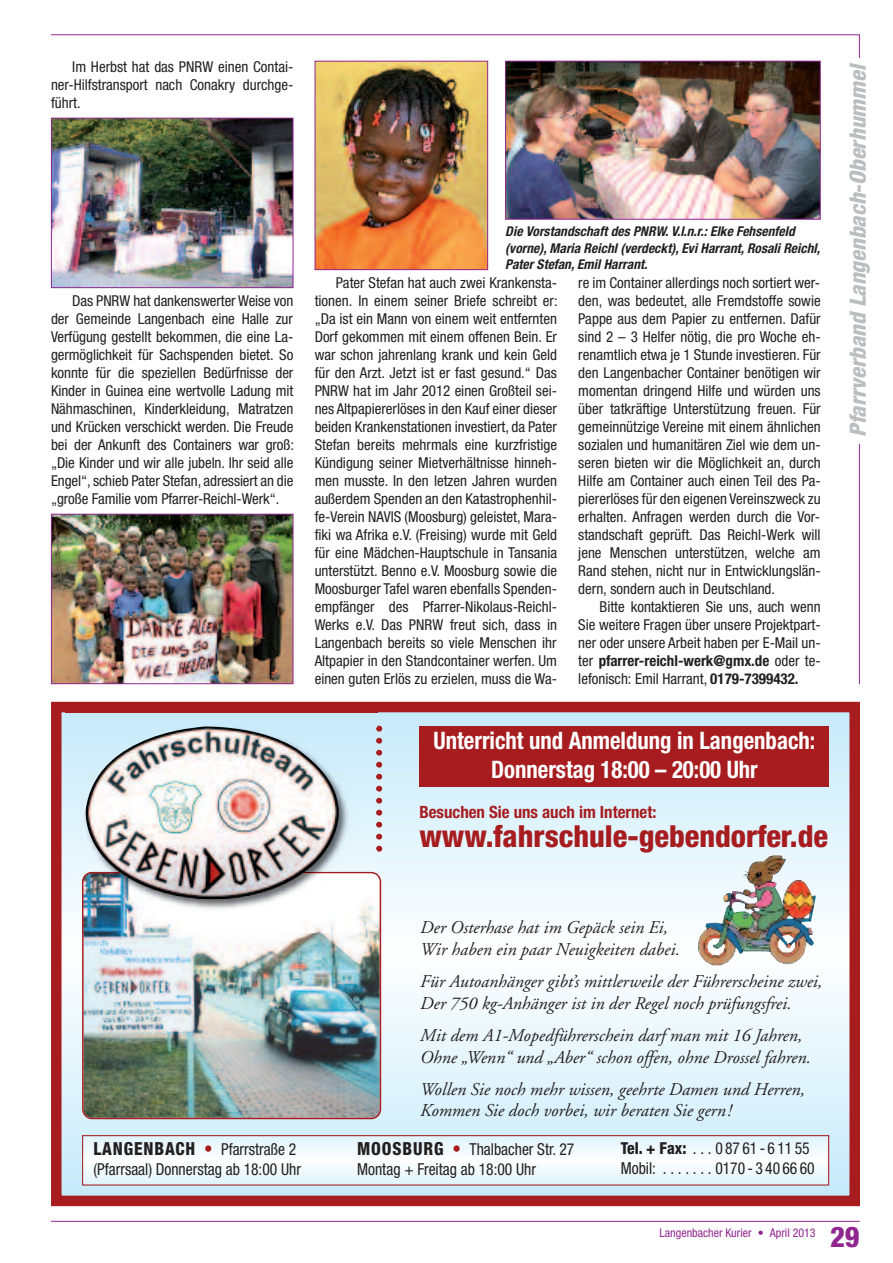
<style>
.page{position:relative;width:893px;height:1263px;background:#fff}
.page>*{position:absolute;margin:0;border:0;box-sizing:border-box;transform-origin:0 0}
.t1{font:800 condensed 30.45px "Helvetica Neue";color:#a61c1f}
.t2{font:800 condensed 28.5px "Helvetica Neue";color:#90268f}
.t3{font:700 condensed 24.15px/28.5px "Helvetica Neue";color:#fff;text-align:center;scale:.95 1}
.t4{font:italic 800 condensed 22.5px "Helvetica Neue";letter-spacing:.005em;color:#bcbdc0}
.t5{font:italic 18px/21.6px "Adobe Garamond";color:#231f20}
.t6{font:700 condensed 16.95px "Helvetica Neue";color:#a61c1f}
.t7{font:condensed 16.5px/19.5px "Helvetica Neue";color:#231f20;scale:.95 1}
.t8{font:condensed 15px/18px "Helvetica Neue";color:#231f20;text-align:justify}
.t9{font:italic 700 condensed 13.5px/16.5px "Helvetica Neue";letter-spacing:.005em;color:#231f20}
.t10{font:condensed 12px "Helvetica Neue";color:#90268f}
.s1{font-weight:700}
.s2{font-weight:800;font-size:18px}
.s3{font-size:18px;color:#a61c1f}
.s4{font-weight:800}
</style>
<div class="page">
<hr style="left:51px;top:34px;width:808px;height:1px;background:#90268f">
<hr style="left:859px;top:34px;width:1px;height:650px;background:#90268f">
<div style="left:850px;top:58px;width:26px;height:386px;background:#fff"></div>
<hr style="left:51px;top:1221px;width:809px;height:1px;background:#90268f">
<svg style="left:62px;top:713px;width:787px;height:482px"></svg>
<div style="left:51px;top:702px;width:809px;height:504px;border:10px solid #a61c1f"></div>
<svg style="left:84px;top:1137px;width:743px;height:46px"></svg>
<div style="left:82px;top:1135px;width:747px;height:50px;border:1px solid #a61c1f"></div>
<svg style="left:378px;top:726px;width:4px;height:126px"></svg>
<img style="left:82px;top:872px;width:299px;height:247px">
<div style="left:420px;top:726px;width:409px;height:61px;background:#a61c1f"></div>
<img style="left:66px;top:703px;width:312px;height:230px">
<img style="left:376px;top:726px;width:2px;height:125px">
<img style="left:82px;top:872px;width:296px;height:61px">
<img style="left:340px;top:873px;width:38px;height:9px">
<img style="left:84px;top:726px;width:256px;height:175px">
<img style="left:53px;top:120px;width:238px;height:166px">
<div style="left:51px;top:118px;width:242px;height:170px;border:1px solid #90268f"></div>
<img style="left:317px;top:63px;width:169px;height:205px">
<div style="left:315px;top:61px;width:173px;height:209px;border:1px solid #90268f"></div>
<img style="left:53px;top:516px;width:238px;height:166px">
<div style="left:51px;top:514px;width:242px;height:170px;border:1px solid #90268f"></div>
<img style="left:507px;top:63px;width:312px;height:155px">
<div style="left:505px;top:61px;width:316px;height:159px;border:1px solid #90268f"></div>
<img style="left:697px;top:871px;width:119px;height:96px">
<p class="t8" style="left:51px;top:59px;width:244px;text-indent:21px">Im Herbst hat das PNRW einen Contai&shy;ner-Hilfstransport nach Conakry durchge&shy;führt.</p>
<p class="t8" style="left:51px;top:293px;width:244px;text-indent:21px">Das PNRW hat dankenswerter Weise von der Gemeinde Langenbach eine Halle zur Verfügung gestellt bekommen, die eine La&shy;germöglichkeit für Sachspenden bietet. So konnte für die speziellen Bedürfnisse der Kinder in Guinea eine wertvolle Ladung mit Nähmaschinen, Kinderkleidung, Matratzen und Krücken verschickt werden. Die Freude bei der Ankunft des Containers war groß: „Die Kinder und wir alle jubeln. Ihr seid alle Engel“, schieb Pater Stefan, adressiert an die „große Familie vom Pfarrer-Reichl-Werk“.</p>
<p class="t9" style="left:505px;top:224px;width:316px">Die Vorstandschaft des PNRW. V.l.n.r.: Elke Fehsenfeld (vorne), Maria Reichl (verdeckt), Evi Harrant, Rosali Reichl,<br>Pater Stefan, Emil Harrant.</p>
<p class="t8" style="left:315px;top:275px;width:244px;text-indent:21px">Pater Stefan hat auch zwei Krankensta&shy;tionen. In einem seiner Briefe schreibt er: „Da ist ein Mann von einem weit entfernten Dorf gekommen mit einem offenen Bein. Er war schon jahrenlang krank und kein Geld für den Arzt. Jetzt ist er fast gesund.“ Das PNRW hat im Jahr 2012 einen Großteil sei&shy;nes Altpapiererlöses in den Kauf einer dieser beiden Krankenstationen investiert, da Pater Stefan bereits mehrmals eine kurzfristige Kündigung seiner Mietverhältnisse hinneh&shy;men musste. In den letzen Jahren wurden außerdem Spenden an den Katastrophenhil&shy;fe-Verein NAVIS (Moosburg) geleistet, Mara&shy;fiki wa Afrika e.V. (Freising) wurde mit Geld für eine Mädchen-Hauptschule in Tansania unterstützt. Benno e.V. Moosburg sowie die Moosburger Tafel waren ebenfalls Spenden&shy;empfänger des Pfarrer-Nikolaus-Reichl-Werks e.V. Das PNRW freut sich, dass in Langenbach bereits so viele Menschen ihr Altpapier in den Standcontainer werfen. Um einen guten Erlös zu erzielen, muss die Wa-</p>
<p class="t8" style="left:578px;top:275px;width:244px">re im Container allerdings noch sortiert wer&shy;den, was bedeutet, alle Fremdstoffe sowie Pappe aus dem Papier zu entfernen. Dafür sind 2 – 3 Helfer nötig, die pro Woche eh&shy;renamtlich etwa je 1 Stunde investieren. Für den Langenbacher Container benötigen wir momentan dringend Hilfe und würden uns über tatkräftige Unterstützung freuen. Für gemeinnützige Vereine mit einem ähnlichen sozialen und humanitären Ziel wie dem un&shy;seren bieten wir die Möglichkeit an, durch Hilfe am Container auch einen Teil des Pa&shy;piererlöses für den eigenen Vereinszweck zu erhalten. Anfragen werden durch die Vor&shy;standschaft geprüft. Das Reichl-Werk will jene Menschen unterstützen, welche am Rand stehen, nicht nur in Entwicklungslän&shy;dern, sondern auch in Deutschland.</p>
<p class="t8" style="left:578px;top:599px;width:244px;text-indent:21px">Bitte kontaktieren Sie uns, auch wenn Sie weitere Fragen über unsere Projektpart&shy;ner oder unsere Arbeit haben per E-Mail un&shy;ter <span class="s1">pfarrer-reichl-werk@gmx.de</span> oder te&shy;lefonisch: Emil Harrant, <span class="s1">0179-7399432.</span></p>
<h3 class="t3" style="left:433px;top:728px;width:403px">Unterricht und Anmeldung in Langenbach:<br>Donnerstag 18:00 – 20:00 Uhr</h3>
<p class="t6" style="left:419px;top:806px;width:238px">Besuchen Sie uns auch im Internet:</p>
<h1 class="t1" style="left:419px;top:826px;width:410px">www.fahrschule-gebendorfer.de</h1>
<h3 class="t4" style="left:850px;top:437px;width:374px;rotate:-90deg">Pfarrverband Langenbach-Oberhummel</h3>
<p class="t5" style="left:420px;top:918px;width:261px">Der Osterhase hat im Gepäck sein Ei,<br>Wir haben ein paar Neuigkeiten dabei.</p>
<p class="t5" style="left:420px;top:972px;width:404px">Für Autoanhänger gibt’s mittlerweile der Führerscheine zwei,<br>Der 750 kg-Anhänger ist in der Regel noch prüfungsfrei.</p>
<p class="t5" style="left:420px;top:1026px;width:392px">Mit dem A1-Mopedführerschein darf man mit 16 Jahren,<br>Ohne „Wenn“ und „Aber“ schon offen, ohne Drossel fahren.</p>
<p class="t5" style="left:420px;top:1080px;width:386px">Wollen Sie noch mehr wissen, geehrte Damen und Herren,<br>Kommen Sie doch vorbei, wir beraten Sie gern!</p>
<p class="t7" style="left:94px;top:1141px;width:220px"><span class="s2">LANGENBACH</span> <span class="s3">•</span> Pfarrstraße 2 (Pfarrsaal) Donnerstag ab 18:00 Uhr</p>
<p class="t7" style="left:357px;top:1141px;width:230px"><span class="s2">MOOSBURG</span> <span class="s3">•</span> Thalbacher Str. 27<br>Montag + Freitag ab 18:00 Uhr</p>
<p class="t7" style="left:621px;top:1140px;width:206px"><span class="s4">Tel.+ Fax:</span> ...08761-61155<br>Mobil: .......0170-3406660</p>
<p class="t10" style="left:660px;top:1228px;width:158px">Langenbacher Kurier • April 2013</p>
<h2 class="t2" style="left:830px;top:1227px;width:31px">29</h2>
</div>
